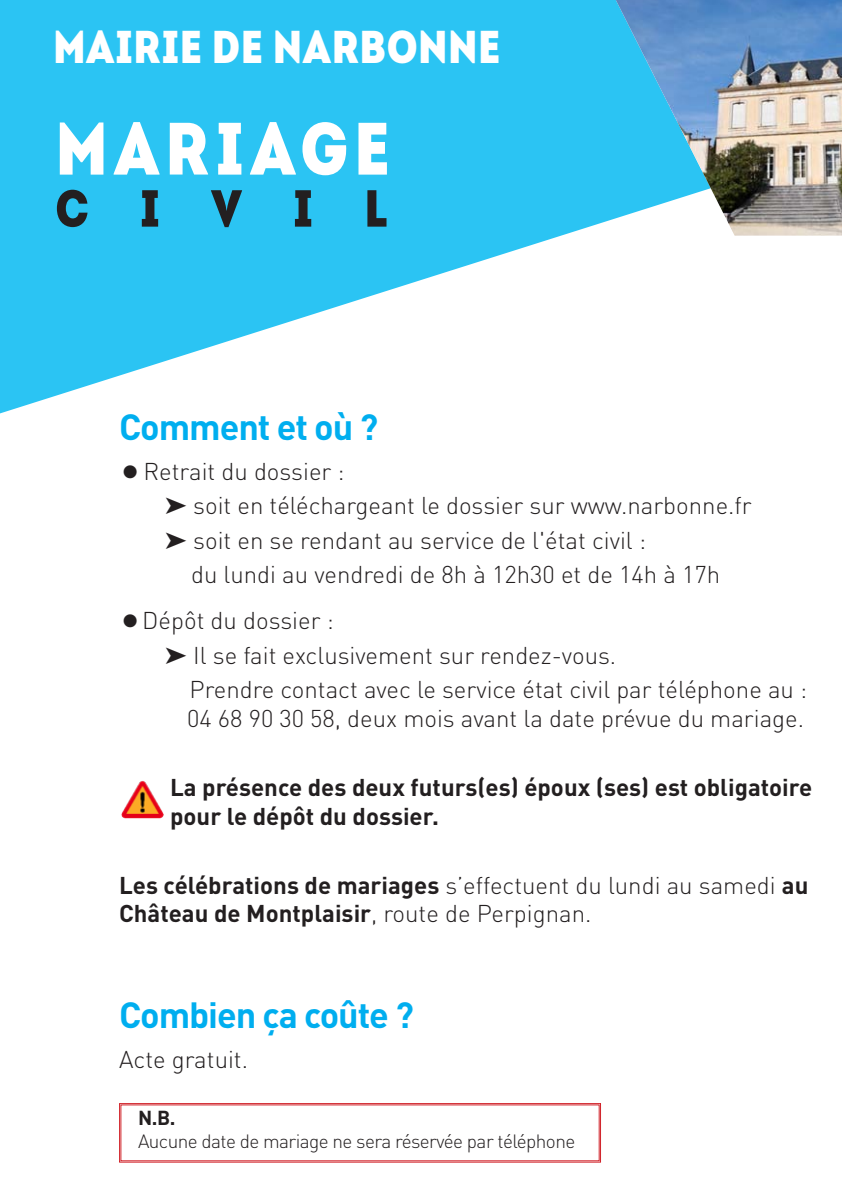
<style>
.page{position:relative;width:842px;height:1191px;background:#fff}
.page>*{position:absolute;margin:0;border:0;box-sizing:border-box;transform-origin:0 0}
.t1{font:74px "Intro Cond Black Free";letter-spacing:.08em;color:#fff}
.t2{font:52px "Intro Cond Black Free";letter-spacing:.98em;color:#231f20}
.t3{font:46px "Intro Cond Black Free";letter-spacing:.01em;color:#fff}
.t4{font:700 36px "DIN";letter-spacing:-.03em;color:#00aeef}
.t5{font:300 24px/34.4px "DIN Pro";color:#231f20}
.t6{font:700 24px/28.8px "DIN Pro";color:#231f20}
.t7{font:700 20px "DIN";color:#231f20}
.t8{font:300 19px "DIN Pro";letter-spacing:-.03em;color:#231f20}
.s1{font-weight:300}
</style>
<div class="page">
<svg style="left:0;top:0;width:616px;height:414px;fill:#2bc4f3"></svg>
<img style="left:616px;top:0;width:226px;height:236px">
<svg style="left:119px;top:1103px;width:482px;height:60px"></svg>
<img style="left:121px;top:781px;width:43px;height:37px">
<h3 class="t3" style="left:53px;top:15px;width:449px">MAIRIE DE NARBONNE</h3>
<h1 class="t1" style="left:55px;top:98px;width:336px">MARIAGE</h1>
<h2 class="t2" style="left:55px;top:173px;width:333px">CIVIL</h2>
<h3 class="t4" style="left:119px;top:403px;width:261px">Comment et où ?</h3>
<p class="t5" style="left:165px;top:453px;width:588px;text-indent:-42px">● Retrait du dossier :<br>➤ soit en téléchargeant le dossier sur www.narbonne.fr ➤ soit en se rendant au service de l'état civil :</p>
<p class="t5" style="left:191px;top:556px;width:531px">du lundi au vendredi de 8h à 12h30 et de 14h à 17h</p>
<p class="t5" style="left:123px;top:602px;width:212px">● Dépôt du dossier :</p>
<p class="t5" style="left:165px;top:637px;width:453px">➤ Il se fait exclusivement sur rendez-vous.</p>
<p class="t5" style="left:190px;top:671px;width:619px">Prendre contact avec le service état civil par téléphone au :</p>
<p class="t5" style="left:187px;top:700px;width:618px">04 68 90 30 58, deux mois avant la date prévue du mariage.</p>
<p class="t6" style="left:170px;top:771px;width:644px">La présence des deux futurs(es) époux (ses) est obligatoire pour le dépôt du dossier.</p>
<p class="t6" style="left:119px;top:869px;width:691px">Les célébrations de mariages <span class="s1">s’effectuent du lundi au samedi</span> au<br>Château de Montplaisir<span class="s1">, route de Perpignan.</span></p>
<h3 class="t4" style="left:119px;top:991px;width:296px">Combien ça coûte ?</h3>
<p class="t5" style="left:119px;top:1041px;width:131px">Acte gratuit.</p>
<p class="t7" style="left:138px;top:1105px;width:39px">N.B.</p>
<p class="t8" style="left:138px;top:1128px;width:439px">Aucune date de mariage ne sera réservée par téléphone</p>
</div>
